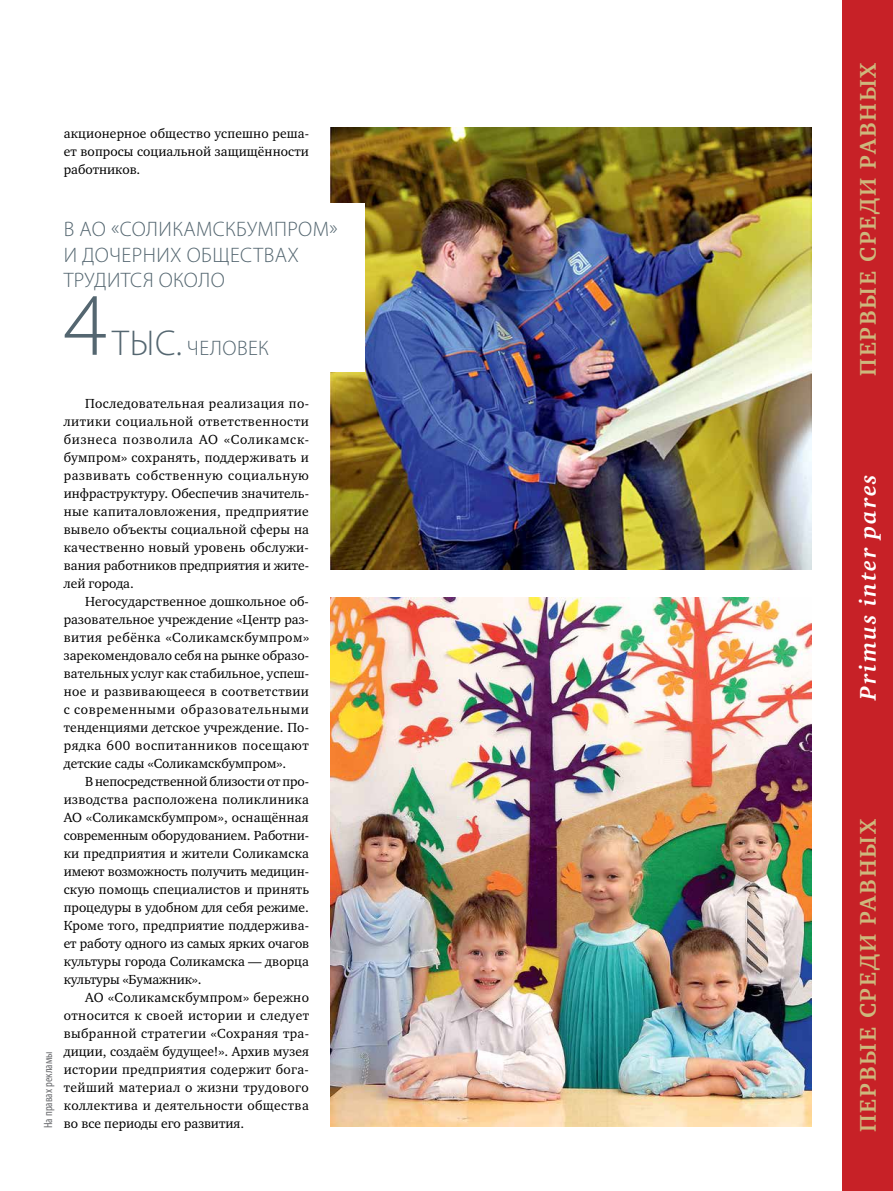
<style>
.page{position:relative;width:893px;height:1191px;background:#fff}
.page>*{position:absolute;margin:0;border:0;box-sizing:border-box;transform-origin:0 0}
.t1{font:300 90px "Myriad Pro";color:#546670}
.t2{font:700 23.25px "Charter ITC";letter-spacing:.08em;color:#cdb87d}
.t3{font:italic 700 23.25px "Charter C";letter-spacing:.08em;color:#fff}
.t4{font:300 21px/25.5px "Myriad Pro";letter-spacing:.02em;color:#546670}
.t5{font:13.5px/18px "Charter ITC";letter-spacing:.005em;color:#000;text-align:justify}
.t6{font:condensed 12px "Myriad Pro";color:#6d6e71}
.s1{font-size:36px}
</style>
<div class="page">
<img style="left:330px;top:128px;width:482px;height:442px">
<img style="left:330px;top:597px;width:482px;height:529px">
<div style="left:842px;top:0;width:51px;height:1191px;background:#c72127"></div>
<div style="left:64px;top:203px;width:301px;height:169px;background:#fff"></div>
<p class="t5" style="left:64px;top:124px;width:247px">акционерное общество успешно реша&shy;ет вопросы социальной защищённости работников.</p>
<h3 class="t4" style="left:64px;top:216px;width:275px">В АО «СОЛИКАМСКБУМПРОМ»<br>И ДОЧЕРНИХ ОБЩЕСТВАХ<br>ТРУДИТСЯ ОКОЛО</h3>
<h1 class="t1" style="left:64px;top:270px;width:45px">4</h1>
<h3 class="t4" style="left:112px;top:335px;width:158px"><span class="s1">ТЫС.</span> ЧЕЛОВЕК</h3>
<p class="t6" style="left:41px;top:1128px;width:78px;rotate:-90deg">На правах рекламы</p>
<p class="t5" style="left:64px;top:394px;width:247px;text-indent:21px">Последовательная реализация по&shy;литики социальной ответственности бизнеса позволила АО «Соликамск&shy;бумпром» сохранять, поддерживать и развивать собственную социальную инфраструктуру. Обеспечив значитель&shy;ные капиталовложения, предприятие вывело объекты социальной сферы на качественно новый уровень обслужи&shy;вания работников предприятия и жите&shy;лей города.</p>
<p class="t5" style="left:64px;top:592px;width:247px;text-indent:21px">Негосударственное дошкольное об&shy;разовательное учреждение «Центр раз&shy;вития ребёнка «Соликамскбумпром» зарекомендовало себя на рынке образо&shy;вательных услуг как стабильное, успеш&shy;ное и развивающееся в соответствии с современными образовательными тенденциями детское учреждение. По&shy;рядка 600 воспитанников посещают детские сады «Соликамскбумпром».</p>
<p class="t5" style="left:64px;top:772px;width:247px;text-indent:21px">В непосредственной близости от про&shy;изводства расположена поликлиника АО «Соликамскбумпром», оснащённая современным оборудованием. Работни&shy;ки предприятия и жители Соликамска имеют возможность получить медицин&shy;скую помощь специалистов и принять процедуры в удобном для себя режиме.<br>Кроме того, предприятие поддержива&shy;ет работу одного из самых ярких очагов культуры города Соликамска — дворца культуры «Бумажник».</p>
<p class="t5" style="left:64px;top:988px;width:247px;text-indent:21px">АО «Соликамскбумпром» бережно относится к своей истории и следует выбранной стратегии «Сохраняя тра&shy;диции, создаём будущее!». Архив музея истории предприятия содержит бога&shy;тейший материал о жизни трудового коллектива и деятельности общества во все периоды его развития.</p>
<h2 class="t2" style="left:853px;top:376px;width:314px;rotate:-90deg">ПЕРВЫE СРЕДИ РАВНЫХ</h2>
<h2 class="t3" style="left:855px;top:700px;width:227px;rotate:-90deg">Primus inter pares</h2>
<h2 class="t2" style="left:853px;top:1132px;width:314px;rotate:-90deg">ПЕРВЫE СРЕДИ РАВНЫХ</h2>
</div>
